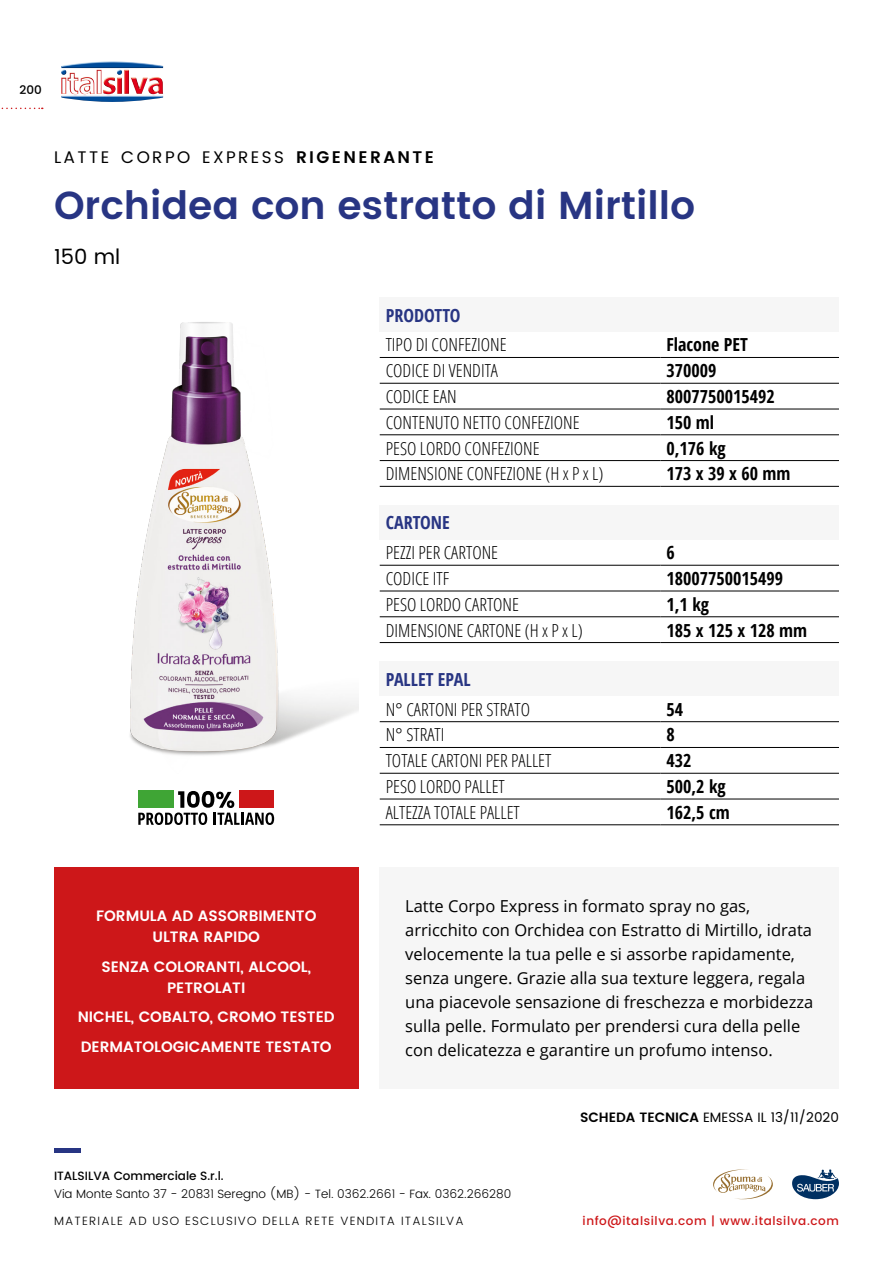
<style>
.page{position:relative;width:893px;height:1263px;background:#fff}
.page>*{position:absolute;margin:0;border:0;box-sizing:border-box;transform-origin:0 0}
.t1{font:600 39px "Poppins";color:#283583}
.t2{font:21px "Poppins";color:#000}
.t3{font:300 condensed 18px "Open Sans";color:#000}
.t4{font:700 18px "Open Sans Condensed";color:#000}
.t5{font:700 18px "Open Sans Condensed";color:#283583}
.t6{font:16.8px "Poppins";letter-spacing:.145em;color:#000}
.t7{font:16.5px/24px "Open Sans";color:#000}
.t8{font:600 15px/21px "Poppins";color:#fff;text-align:center}
.t9{font:13.5px "Poppins";color:#000}
.t10{font:300 12px "Poppins";color:#000}
.t11{font:300 12px "Poppins";letter-spacing:.1em;color:#000}
.t12{font:500 12px "Poppins";letter-spacing:.05em;color:#cd1719}
.t13{font:500 12px "Poppins";color:#000}
.s1{font-weight:600}
</style>
<div class="page">
<svg style="left:1px;top:108px;width:42px;height:1px"></svg>
<hr style="left:54px;top:1148px;width:26px;height:4px;background:#283583">
<img style="left:61px;top:61px;width:102px;height:41px">
<svg style="left:792px;top:1169px;width:47px;height:30px"></svg>
<svg style="left:713px;top:1169px;width:60px;height:31px"></svg>
<img style="left:130px;top:322px;width:228px;height:434px">
<div style="left:54px;top:867px;width:304px;height:222px;background:#cd1719"></div>
<div style="left:380px;top:867px;width:459px;height:222px;background:#f6f6f6"></div>
<div style="left:380px;top:662px;width:459px;height:34px;background:#f6f6f6"></div>
<hr style="left:380px;top:721px;width:280px;height:1px;background:#000">
<hr style="left:660px;top:721px;width:179px;height:1px;background:#000">
<hr style="left:380px;top:747px;width:280px;height:1px;background:#000">
<hr style="left:660px;top:747px;width:179px;height:1px;background:#000">
<hr style="left:380px;top:773px;width:280px;height:1px;background:#000">
<hr style="left:660px;top:773px;width:179px;height:1px;background:#000">
<hr style="left:380px;top:799px;width:280px;height:1px;background:#000">
<hr style="left:660px;top:799px;width:179px;height:1px;background:#000">
<hr style="left:380px;top:824px;width:280px;height:1px;background:#000">
<hr style="left:660px;top:824px;width:179px;height:1px;background:#000">
<div style="left:380px;top:505px;width:459px;height:34px;background:#f6f6f6"></div>
<hr style="left:380px;top:565px;width:280px;height:1px;background:#000">
<hr style="left:660px;top:565px;width:179px;height:1px;background:#000">
<hr style="left:380px;top:591px;width:280px;height:1px;background:#000">
<hr style="left:660px;top:591px;width:179px;height:1px;background:#000">
<hr style="left:380px;top:616px;width:280px;height:1px;background:#000">
<hr style="left:660px;top:616px;width:179px;height:1px;background:#000">
<hr style="left:380px;top:642px;width:280px;height:1px;background:#000">
<hr style="left:660px;top:642px;width:179px;height:1px;background:#000">
<div style="left:380px;top:298px;width:459px;height:34px;background:#f6f6f6"></div>
<hr style="left:380px;top:357px;width:280px;height:1px;background:#000">
<hr style="left:660px;top:357px;width:179px;height:1px;background:#000">
<hr style="left:380px;top:383px;width:280px;height:1px;background:#000">
<hr style="left:660px;top:383px;width:179px;height:1px;background:#000">
<hr style="left:380px;top:409px;width:280px;height:1px;background:#000">
<hr style="left:660px;top:409px;width:179px;height:1px;background:#000">
<hr style="left:380px;top:434px;width:280px;height:1px;background:#000">
<hr style="left:660px;top:434px;width:179px;height:1px;background:#000">
<hr style="left:380px;top:460px;width:280px;height:1px;background:#000">
<hr style="left:660px;top:460px;width:179px;height:1px;background:#000">
<hr style="left:380px;top:486px;width:280px;height:1px;background:#000">
<hr style="left:660px;top:486px;width:179px;height:1px;background:#000">
<svg style="left:138px;top:791px;width:136px;height:34px"></svg>
<p class="t13" style="left:20px;top:80px;width:24px">200</p>
<p class="t6" style="left:54px;top:145px;width:381px">LATTE CORPO EXPRESS <span class="s1">RIGENERANTE</span></p>
<h1 class="t1" style="left:54px;top:176px;width:643px">Orchidea con estratto di Mirtillo</h1>
<p class="t2" style="left:54px;top:241px;width:68px">150 ml</p>
<p class="t5" style="left:386px;top:302px;width:76px">PRODOTTO</p>
<p class="t3" style="left:386px;top:333px;width:122px">TIPO DI CONFEZIONE</p>
<p class="t4" style="left:666px;top:332px;width:83px">Flacone PET</p>
<p class="t3" style="left:386px;top:358px;width:114px">CODICE DI VENDITA</p>
<p class="t4" style="left:666px;top:358px;width:52px">370009</p>
<p class="t3" style="left:386px;top:384px;width:72px">CODICE EAN</p>
<p class="t4" style="left:666px;top:384px;width:110px">8007750015492</p>
<p class="t3" style="left:386px;top:410px;width:195px">CONTENUTO NETTO CONFEZIONE</p>
<p class="t4" style="left:666px;top:410px;width:49px">150 ml</p>
<p class="t3" style="left:386px;top:436px;width:155px">PESO LORDO CONFEZIONE</p>
<p class="t4" style="left:666px;top:435px;width:61px">0,176 kg</p>
<p class="t3" style="left:386px;top:462px;width:219px">DIMENSIONE CONFEZIONE (H x P x L)</p>
<p class="t4" style="left:666px;top:461px;width:126px">173 x 39 x 60 mm</p>
<p class="t5" style="left:386px;top:510px;width:66px">CARTONE</p>
<p class="t3" style="left:386px;top:540px;width:114px">PEZZI PER CARTONE</p>
<p class="t4" style="left:666px;top:540px;width:10px">6</p>
<p class="t3" style="left:386px;top:566px;width:65px">CODICE ITF</p>
<p class="t4" style="left:666px;top:566px;width:118px">18007750015499</p>
<p class="t3" style="left:386px;top:592px;width:135px">PESO LORDO CARTONE</p>
<p class="t4" style="left:666px;top:592px;width:44px">1,1 kg</p>
<p class="t3" style="left:386px;top:618px;width:199px">DIMENSIONE CARTONE (H x P x L)</p>
<p class="t4" style="left:666px;top:617px;width:142px">185 x 125 x 128 mm</p>
<p class="t5" style="left:386px;top:667px;width:87px">PALLET EPAL</p>
<p class="t3" style="left:386px;top:697px;width:146px">N° CARTONI PER STRATO</p>
<p class="t4" style="left:666px;top:697px;width:18px">54</p>
<p class="t3" style="left:386px;top:723px;width:60px">N° STRATI</p>
<p class="t4" style="left:666px;top:722px;width:10px">8</p>
<p class="t3" style="left:386px;top:748px;width:167px">TOTALE CARTONI PER PALLET</p>
<p class="t4" style="left:666px;top:748px;width:27px">432</p>
<p class="t3" style="left:386px;top:774px;width:121px">PESO LORDO PALLET</p>
<p class="t4" style="left:666px;top:774px;width:61px">500,2 kg</p>
<p class="t3" style="left:386px;top:800px;width:136px">ALTEZZA TOTALE PALLET</p>
<p class="t4" style="left:666px;top:800px;width:65px">162,5 cm</p>
<p class="t8" style="left:96px;top:906px;width:222px">FORMULA AD ASSORBIMENTO<br>ULTRA RAPIDO</p>
<p class="t8" style="left:101px;top:956px;width:211px">SENZA COLORANTI, ALCOOL,<br>PETROLATI</p>
<p class="t8" style="left:78px;top:1003px;width:259px;line-height:29.5px;text-align:left">NICHEL, COBALTO, CROMO TESTED<br>DERMATOLOGICAMENTE TESTATO</p>
<p class="t7" style="left:405px;top:894px;width:410px">Latte Corpo Express in formato spray no gas, arricchito con Orchidea con Estratto di Mirtillo, idrata velocemente la tua pelle e si assorbe rapidamente, senza ungere. Grazie alla sua texture leggera, regala una piacevole sensazione di freschezza e morbidezza sulla pelle. Formulato per prendersi cura della pelle con delicatezza e garantire un profumo intenso.</p>
<p class="t9" style="left:580px;top:1107px;width:260px"><span class="s1">SCHEDA TECNICA</span> EMESSA IL 13/11/2020</p>
<p class="t13" style="left:54px;top:1167px;width:171px">ITALSILVA Commerciale S.r.l.</p>
<p class="t10" style="left:54px;top:1185px;width:459px">Via Monte Santo 37 - 20831 Seregno (MB) - Tel. 0362.2661 - Fax. 0362.266280</p>
<p class="t11" style="left:54px;top:1212px;width:411px">MATERIALE AD USO ESCLUSIVO DELLA RETE VENDITA ITALSILVA</p>
<p class="t12" style="left:583px;top:1212px;width:258px">info@italsilva.com | www.italsilva.com</p>
</div>
